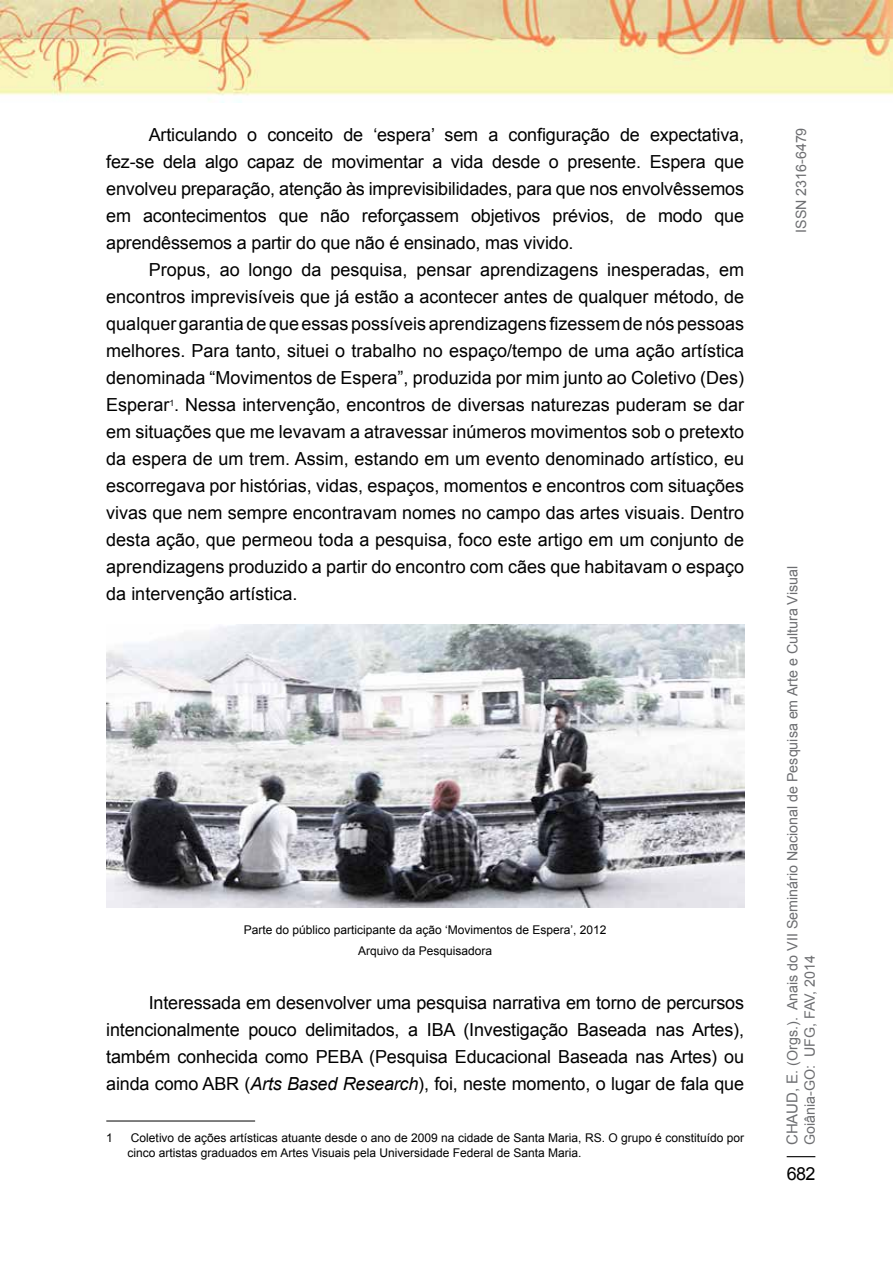
<style>
.page{position:relative;width:893px;height:1263px;background:#fff}
.page>*{position:absolute;margin:0;border:0;box-sizing:border-box;transform-origin:0 0}
.t1{font:18px/27px "Arial";letter-spacing:-.01em;color:#000;text-align:justify}
.t2{font:14.25px/17.1px "Arial";color:#6d6e71}
.t3{font:12px/20.7px "Arial";color:#000;text-align:center}
.s1{font-style:italic}
.s2{font-size:15px}
</style>
<div class="page">
<svg style="left:787px;top:1156px;width:28px;height:1px"></svg>
<img style="left:0;top:0;width:893px;height:102px">
<hr style="left:106px;top:1121px;width:149px;height:1px;background:#000">
<img style="left:106px;top:624px;width:638px;height:283px">
<p class="t1" style="left:106px;top:121px;width:639px;text-indent:43px">Articulando o conceito de ‘espera’ sem a configuração de expectativa, fez-se dela algo capaz de movimentar a vida desde o presente. Espera que envolveu preparação, atenção às imprevisibilidades, para que nos envolvêssemos em acontecimentos que não reforçassem objetivos prévios, de modo que aprendêssemos a partir do que não é ensinado, mas vivido.</p>
<p class="t1" style="left:106px;top:256px;width:639px;text-indent:43px">Propus, ao longo da pesquisa, pensar aprendizagens inesperadas, em encontros imprevisíveis que já estão a acontecer antes de qualquer método, de qualquer garantia de que essas possíveis aprendizagens fizessem de nós pessoas melhores. Para tanto, situei o trabalho no espaço/tempo de uma ação artística denominada “Movimentos de Espera”, produzida por mim junto ao Coletivo (Des)<br>Esperar<sup>1</sup>. Nessa intervenção, encontros de diversas naturezas puderam se dar em situações que me levavam a atravessar inúmeros movimentos sob o pretexto da espera de um trem. Assim, estando em um evento denominado artístico, eu escorregava por histórias, vidas, espaços, momentos e encontros com situações vivas que nem sempre encontravam nomes no campo das artes visuais. Dentro desta ação, que permeou toda a pesquisa, foco este artigo em um conjunto de aprendizagens produzido a partir do encontro com cães que habitavam o espaço da intervenção artística.</p>
<p class="t3" style="left:244px;top:919px;width:364px">Parte do público participante da ação ‘Movimentos de Espera’, 2012<br>Arquivo da Pesquisadora</p>
<p class="t1" style="left:106px;top:989px;width:639px;text-indent:43px">Interessada em desenvolver uma pesquisa narrativa em torno de percursos intencionalmente pouco delimitados, a IBA (Investigação Baseada nas Artes), também conhecida como PEBA (Pesquisa Educacional Baseada nas Artes) ou ainda como ABR (<span class="s1">Arts Based Research</span>), foi, neste momento, o lugar de fala que</p>
<p class="t3" style="left:106px;top:1128px;width:8px">1</p>
<p class="t3" style="left:128px;top:1131px;width:618px;line-height:14.4px;text-align:left">Coletivo de ações artísticas atuante desde o ano de 2009 na cidade de Santa Maria, RS. O grupo é constituído por cinco artistas graduados em Artes Visuais pela Universidade Federal de Santa Maria.</p>
<p class="t2" style="left:793px;top:233px;width:107px;rotate:-90deg">ISSN 2316-6479</p>
<p class="t2" style="left:784px;top:1145px;width:581px;rotate:-90deg"><span class="s2">Chaud, E</span>. (Orgs.). Anais do VII Seminário Nacional de Pesquisa em Arte e Cultura Visual<br>Goiânia-GO: U FG, FAV, 2014</p>
<p class="t1" style="left:787px;top:1160px;width:30px">682</p>
</div>
